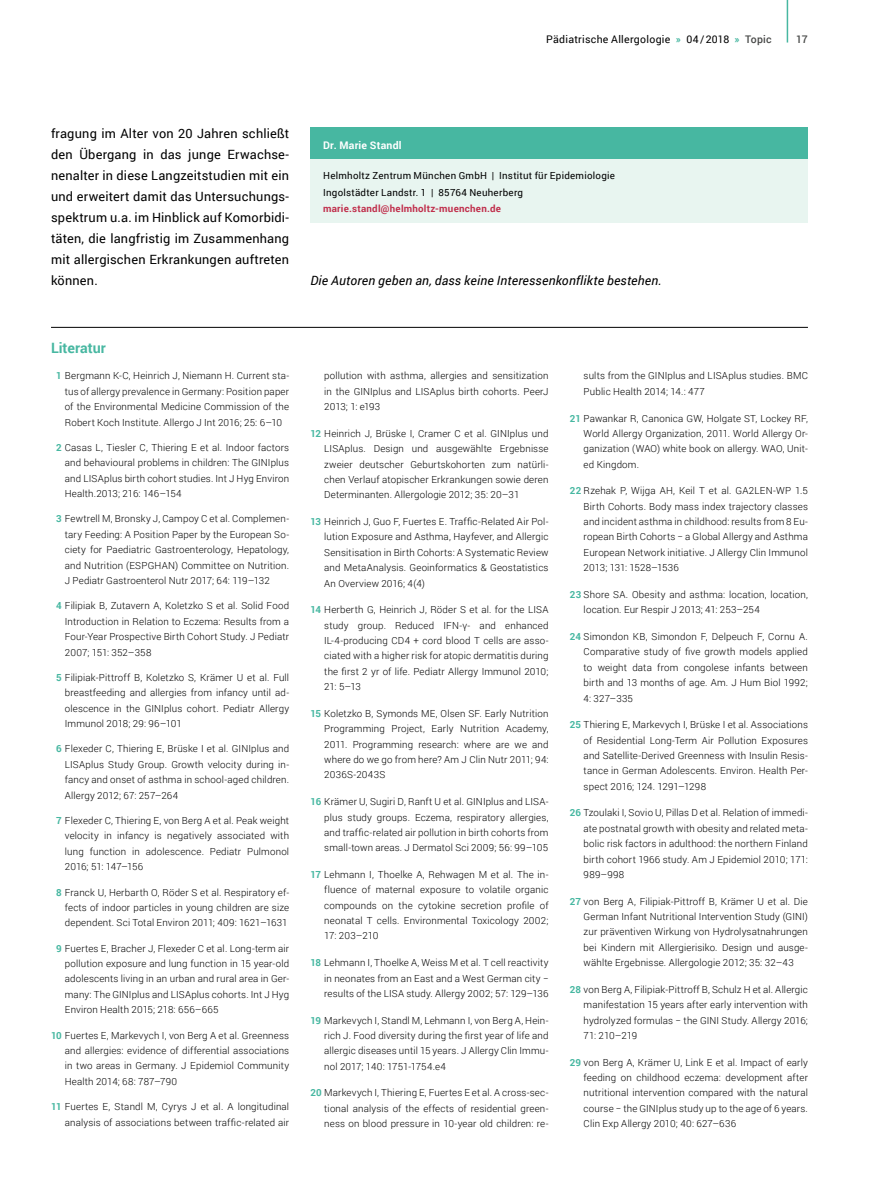
<style>
.page{position:relative;width:893px;height:1191px;background:#fff}
.page>*{position:absolute;margin:0;border:0;box-sizing:border-box;transform-origin:0 0}
.t1{font:700 14.25px "Roboto";color:#47b7a1}
.t2{font:12.75px/21px "Roboto";letter-spacing:.015em;color:#000;text-align:justify}
.t3{font:italic 12.75px "Roboto";letter-spacing:.015em;color:#000}
.t4{font:10.5px "Roboto";letter-spacing:.025em;color:#000}
.t5{font:700 10.5px "Roboto";letter-spacing:.02em;color:#fff}
.t6{font:500 10.5px "Roboto";color:#474847}
.t7{font:300 9.75px/15.5px "Roboto";letter-spacing:.015em;color:#000;text-align:justify}
.t8{font:9.75px/16.5px "Roboto";letter-spacing:.025em;color:#000}
.t9{font:700 9.75px "Roboto";letter-spacing:.025em;color:#c02f4c}
.s1{font-weight:700;color:#47b7a1}
.s2{font-weight:500;color:#474847}
</style>
<div class="page">
<hr style="left:787px;top:0;width:1px;height:43px;background:#47b7a1">
<hr style="left:51px;top:327px;width:757px;height:1px;background:#000">
<div style="left:310px;top:128px;width:498px;height:31px;background:#47b7a1"></div>
<div style="left:310px;top:159px;width:498px;height:63px;background:#e8f5f0"></div>
<p class="t4" style="left:546px;top:31px;width:227px">Pädiatrische Allergologie <span class="s1">»</span> 04/2018 <span class="s1">»</span> <span class="s2">Topic</span></p>
<p class="t6" style="left:796px;top:31px;width:13px">17</p>
<p class="t2" style="left:51px;top:123px;width:240px">fragung im Alter von 20 Jahren schließt den Übergang in das junge Erwachse&shy;nenalter in diese Langzeitstudien mit ein und erweitert damit das Untersuchungs&shy;spektrum u.a. im Hinblick auf Komorbidi&shy;täten, die langfristig im Zusammenhang mit allergischen Erkrankungen auftreten können.</p>
<h1 class="t1" style="left:51px;top:337px;width:56px">Literatur</h1>
<p class="t7" style="left:65px;top:368px;width:226px;text-indent:-9px"><span class="s1">1</span> Bergmann K-C, Heinrich J, Niemann H. Current sta&shy;tus of allergy prevalence in Germany: Position paper of the Environmental Medicine Commission of the Robert Koch Institute. Allergo J Int 2016; 25: 6–10</p>
<p class="t7" style="left:65px;top:439px;width:226px;text-indent:-9px"><span class="s1">2</span> Casas L, Tiesler C, Thiering E et al. Indoor factors and behavioural problems in children: The GINIplus and LISAplus birth cohort studies. Int J Hyg Environ Health.2013; 216: 146–154</p>
<p class="t7" style="left:65px;top:511px;width:226px;text-indent:-9px"><span class="s1">3</span> Fewtrell M, Bronsky J, Campoy C et al. Complemen&shy;tary Feeding: A Position Paper by the European So&shy;ciety for Paediatric Gastroenterology, Hepatology, and Nutrition (ESPGHAN) Committee on Nutrition.<br>J Pediatr Gastroenterol Nutr 2017; 64: 119–132</p>
<p class="t7" style="left:65px;top:598px;width:226px;text-indent:-9px"><span class="s1">4</span> Filipiak B, Zutavern A, Koletzko S et al. Solid Food Introduction in Relation to Eczema: Results from a Four-Year Prospective Birth Cohort Study. J Pediatr 2007; 151: 352–358</p>
<p class="t7" style="left:65px;top:669px;width:226px;text-indent:-9px"><span class="s1">5</span> Filipiak-Pittroff B, Koletzko S, Krämer U et al. Full breastfeeding and allergies from infancy until ad&shy;olescence in the GINIplus cohort. Pediatr Allergy Immunol 2018; 29: 96–101</p>
<p class="t7" style="left:65px;top:741px;width:226px;text-indent:-9px"><span class="s1">6</span> Flexeder C, Thiering E, Brüske I et al. GINIplus and LISAplus Study Group. Growth velocity during in&shy;fancy and onset of asthma in school-aged children.<br>Allergy 2012; 67: 257–264</p>
<p class="t7" style="left:65px;top:812px;width:226px;text-indent:-9px"><span class="s1">7</span> Flexeder C, Thiering E, von Berg A et al. Peak weight velocity in infancy is negatively associated with lung function in adolescence. Pediatr Pulmonol 2016; 51: 147–156</p>
<p class="t7" style="left:65px;top:884px;width:226px;text-indent:-9px"><span class="s1">8</span> Franck U, Herbarth O, Röder S et al. Respiratory ef&shy;fects of indoor particles in young children are size dependent. Sci Total Environ 2011; 409: 1621–1631</p>
<p class="t7" style="left:65px;top:940px;width:226px;text-indent:-9px"><span class="s1">9</span> Fuertes E, Bracher J, Flexeder C et al. Long-term air pollution exposure and lung function in 15 year-old adolescents living in an urban and rural area in Ger&shy;many: The GINIplus and LISAplus cohorts. Int J Hyg Environ Health 2015; 218: 656–665</p>
<p class="t7" style="left:65px;top:1027px;width:226px;text-indent:-14px"><span class="s1">10</span> Fuertes E, Markevych I, von Berg A et al. Greenness and allergies: evidence of differential associations in two areas in Germany. J Epidemiol Community Health 2014; 68: 787–790</p>
<p class="t7" style="left:51px;top:1098px;width:240px;text-align:right"><span class="s1">11</span> Fuertes E, Standl M, Cyrys J et al. A longitudinal analysis of associations between traffic-related air</p>
<p class="t5" style="left:323px;top:138px;width:80px">Dr. Marie Standl</p>
<p class="t8" style="left:323px;top:167px;width:293px">Helmholtz Zentrum München GmbH | Institut für Epidemiologie<br>Ingolstädter Landstr. 1 | 85764 Neuherberg</p>
<p class="t9" style="left:323px;top:202px;width:179px">marie.standl@helmholtz-muenchen.de</p>
<h2 class="t3" style="left:310px;top:272px;width:353px">Die Autoren geben an, dass keine Interessenkonflikte bestehen.</h2>
<p class="t7" style="left:324px;top:368px;width:226px">pollution with asthma, allergies and sensitization in the GINIplus and LISAplus birth cohorts. PeerJ 2013; 1: e193</p>
<p class="t7" style="left:324px;top:425px;width:226px;text-indent:-14px"><span class="s1">12</span> Heinrich J, Brüske I, Cramer C et al. GINIplus und LISAplus. Design und ausgewählte Ergebnisse zweier deutscher Geburtskohorten zum natürli&shy;chen Verlauf atopischer Erkrankungen sowie deren Determinanten. Allergologie 2012; 35: 20–31</p>
<p class="t7" style="left:324px;top:513px;width:226px;text-indent:-14px"><span class="s1">13</span> Heinrich J, Guo F, Fuertes E. Traffic-Related Air Pol&shy;lution Exposure and Asthma, Hayfever, and Allergic Sensitisation in Birth Cohorts: A Systematic Review and MetaAnalysis. Geoinformatics &amp; Geostatistics An Overview 2016; 4(4)</p>
<p class="t7" style="left:324px;top:602px;width:226px;text-indent:-14px"><span class="s1">14</span> Herberth G, Heinrich J, Röder S et al. for the LISA study group. Reduced IFN-γ- and enhanced IL-4-producing CD4 + cord blood T cells are asso&shy;ciated with a higher risk for atopic dermatitis during the first 2 yr of life. Pediatr Allergy Immunol 2010; 21: 5–13</p>
<p class="t7" style="left:324px;top:705px;width:226px;text-indent:-14px"><span class="s1">15</span> Koletzko B, Symonds ME, Olsen SF. Early Nutrition Programming Project, Early Nutrition Academy, 2011. Programming research: where are we and where do we go from here? Am J Clin Nutr 2011; 94:<br>2036S-2043S</p>
<p class="t7" style="left:324px;top:793px;width:226px;text-indent:-14px"><span class="s1">16</span> Krämer U, Sugiri D, Ranft U et al. GINIplus and LISA&shy;plus study groups. Eczema, respiratory allergies, and traffic-related air pollution in birth cohorts from small-town areas. J Dermatol Sci 2009; 56: 99–105</p>
<p class="t7" style="left:324px;top:866px;width:226px;text-indent:-14px"><span class="s1">17</span> Lehmann I, Thoelke A, Rehwagen M et al. The in&shy;fluence of maternal exposure to volatile organic compounds on the cytokine secretion profile of neonatal T cells. Environmental Toxicology 2002; 17: 203–210</p>
<p class="t7" style="left:324px;top:954px;width:226px;text-indent:-14px"><span class="s1">18</span> Lehmann I, Thoelke A, Weiss M et al. T cell reactivity in neonates from an East and a West German city − results of the LISA study. Allergy 2002; 57: 129–136</p>
<p class="t7" style="left:324px;top:1012px;width:226px;text-indent:-14px"><span class="s1">19</span> Markevych I, Standl M, Lehmann I, von Berg A, Hein&shy;rich J. Food diversity during the first year of life and allergic diseases until 15 years. J Allergy Clin Immu&shy;nol 2017; 140: 1751-1754.e4</p>
<p class="t7" style="left:324px;top:1085px;width:226px;text-indent:-14px"><span class="s1">20</span> Markevych I, Thiering E, Fuertes E et al. A cross-sec&shy;tional analysis of the effects of residential green&shy;ness on blood pressure in 10-year old children: re-</p>
<p class="t7" style="left:584px;top:368px;width:226px">sults from the GINIplus and LISAplus studies. BMC<br>Public Health 2014; 14.: 477</p>
<p class="t7" style="left:584px;top:410px;width:226px;text-indent:-14px"><span class="s1">21</span> Pawankar R, Canonica GW, Holgate ST, Lockey RF, World Allergy Organization, 2011. World Allergy Or&shy;ganization (WAO) white book on allergy. WAO, Unit&shy;ed Kingdom.</p>
<p class="t7" style="left:584px;top:483px;width:226px;text-indent:-14px"><span class="s1">22</span> Rzehak P, Wijga AH, Keil T et al. GA2LEN-WP 1.5<br>Birth Cohorts. Body mass index trajectory classes and incident asthma in childhood: results from 8 Eu&shy;ropean Birth Cohorts − a Global Allergy and Asthma European Network initiative. J Allergy Clin Immunol 2013; 131: 1528–1536</p>
<p class="t7" style="left:584px;top:586px;width:226px;text-indent:-14px"><span class="s1">23</span> Shore SA. Obesity and asthma: location, location, location. Eur Respir J 2013; 41: 253–254</p>
<p class="t7" style="left:584px;top:628px;width:226px;text-indent:-14px"><span class="s1">24</span> Simondon KB, Simondon F, Delpeuch F, Cornu A.<br>Comparative study of five growth models applied to weight data from congolese infants between birth and 13 months of age. Am. J Hum Biol 1992; 4: 327–335</p>
<p class="t7" style="left:584px;top:716px;width:226px;text-indent:-14px"><span class="s1">25</span> Thiering E, Markevych I, Brüske I et al. Associations of Residential Long-Term Air Pollution Exposures and Satellite-Derived Greenness with Insulin Resis&shy;tance in German Adolescents. Environ. Health Per&shy;spect 2016; 124. 1291–1298</p>
<p class="t7" style="left:584px;top:805px;width:226px;text-indent:-14px"><span class="s1">26</span> Tzoulaki I, Sovio U, Pillas D et al. Relation of immedi&shy;ate postnatal growth with obesity and related meta&shy;bolic risk factors in adulthood: the northern Finland birth cohort 1966 study. Am J Epidemiol 2010; 171:<br>989–998</p>
<p class="t7" style="left:584px;top:893px;width:226px;text-indent:-14px"><span class="s1">27</span> von Berg A, Filipiak-Pittroff B, Krämer U et al. Die German Infant Nutritional Intervention Study (GINI) zur präventiven Wirkung von Hydrolysatnahrungen bei Kindern mit Allergierisiko. Design und ausge&shy;wählte Ergebnisse. Allergologie 2012; 35: 32–43</p>
<p class="t7" style="left:584px;top:981px;width:226px;text-indent:-14px"><span class="s1">28</span> von Berg A, Filipiak-Pittroff B, Schulz H et al. Allergic manifestation 15 years after early intervention with hydrolyzed formulas − the GINI Study. Allergy 2016; 71: 210–219</p>
<p class="t7" style="left:584px;top:1054px;width:226px;text-indent:-14px"><span class="s1">29</span> von Berg A, Krämer U, Link E et al. Impact of early feeding on childhood eczema: development after nutritional intervention compared with the natural course − the GINIplus study up to the age of 6 years.<br>Clin Exp Allergy 2010; 40: 627–636</p>
</div>
